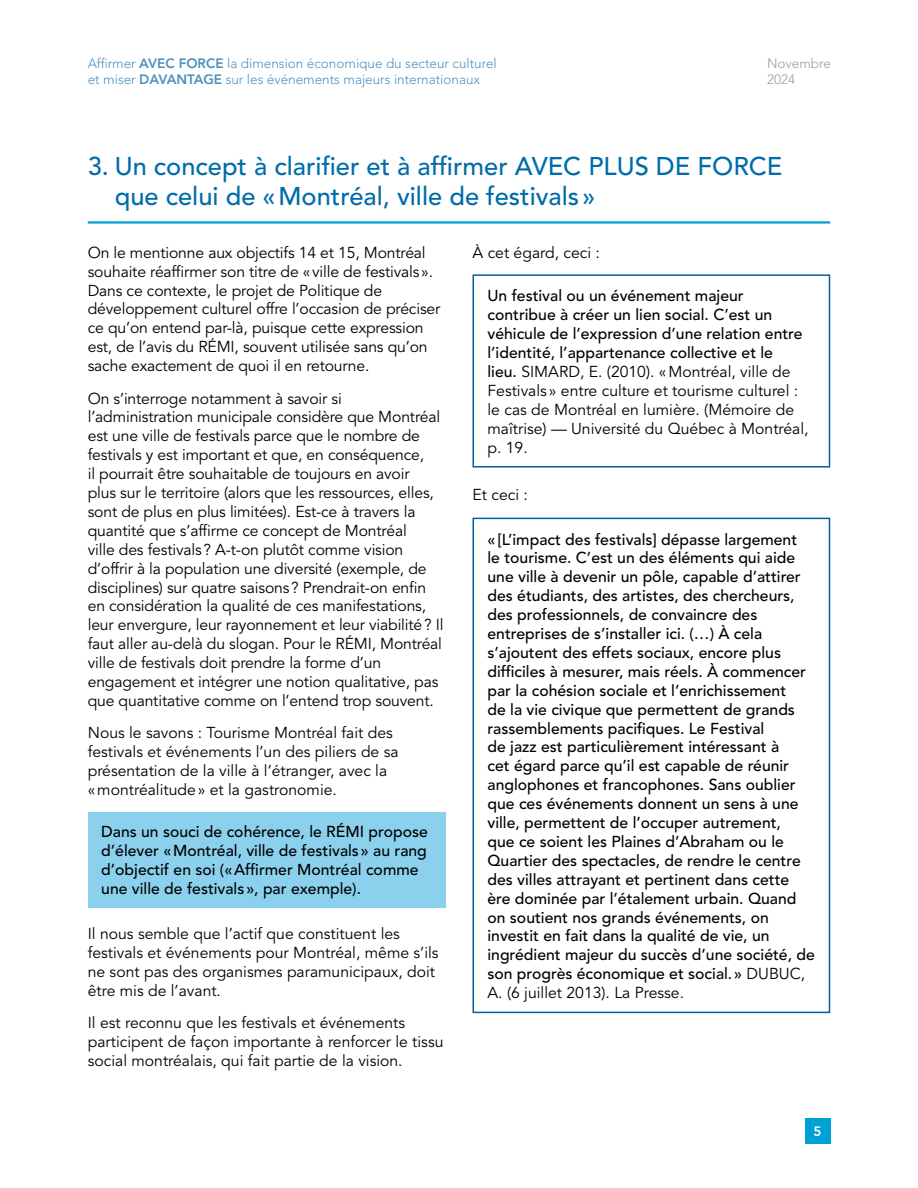
<style>
.page{position:relative;width:918px;height:1188px;background:#fff}
.page>*{position:absolute;margin:0;border:0;box-sizing:border-box;transform-origin:0 0}
.t1{font:500 25.5px/30.6px "Avenir LT Std";color:#006caa}
.t2{font:15.75px/18.9px "Avenir LT Std";letter-spacing:-.01em;color:#000}
.t3{font:500 15.75px/18.9px "Avenir LT Std";color:#000}
.t4{font:300 13.5px/16.2px "Avenir LT Std";color:#0061a1}
.t5{font:300 13.5px/16.2px "Avenir LT Std";color:#9d9d9c}
.t6{font:800 13.5px "Avenir LT Std";color:#fff}
.s1{font-weight:800}
.s2{font-weight:500}
.s3{font-weight:400}
</style>
<div class="page">
<div style="left:805px;top:1118px;width:25px;height:26px;background:#00a1d4"></div>
<hr style="left:88px;top:221px;width:742px;height:3px;background:#00a1d4">
<div style="left:88px;top:812px;width:358px;height:95px;background:#8bd1ed"></div>
<div style="left:472px;top:274px;width:358px;height:194px;border:2px solid #0061a1"></div>
<div style="left:472px;top:518px;width:358px;height:495px;border:2px solid #0061a1"></div>
<p class="t4" style="left:88px;top:55px;width:411px">Affirmer <span class="s1">AVEC FORCE</span> la dimension économique du secteur culturel et miser <span class="s1">DAVANTAGE</span> sur les événements majeurs internationaux</p>
<p class="t5" style="left:767px;top:55px;width:65px">Novembre<br>2024</p>
<h1 class="t1" style="left:115px;top:151px;width:669px;text-indent:-27px">3. Un concept à clarifier et à affirmer AVEC PLUS DE FORCE que celui de «Montréal, ville de festivals »</h1>
<p class="t2" style="left:88px;top:243px;width:354px">On le mentionne aux objectifs 14 et 15, Montréal souhaite réaffirmer son titre de «ville de festivals».<br>Dans ce contexte, le projet de Politique de développement culturel offre l’occasion de préciser ce qu’on entend par-là, puisque cette expression est, de l’avis du RÉMI, souvent utilisée sans qu’on sache exactement de quoi il en retourne.</p>
<p class="t2" style="left:88px;top:389px;width:357px">On s’interroge notamment à savoir si l’administration municipale considère que Montréal est une ville de festivals parce que le nombre de festivals y est important et que, en conséquence,<br>il pourrait être souhaitable de toujours en avoir<br>plus sur le territoire (alors que les ressources, elles, sont de plus en plus limitées). Est-ce à travers la quantité que s’affirme ce concept de Montréal<br>ville des festivals? A-t-on plutôt comme vision d’offrir à la population une diversité (exemple, de disciplines) sur quatre saisons? Prendrait-on enfin en considération la qualité de ces manifestations, leur envergure, leur rayonnement et leur viabilité? Il faut aller au-delà du slogan. Pour le RÉMI, Montréal ville de festivals doit prendre la forme d’un engagement et intégrer une notion qualitative, pas que quantitative comme on l’entend trop souvent.</p>
<p class="t2" style="left:88px;top:724px;width:312px">Nous le savons : Tourisme Montréal fait des festivals et événements l’un des piliers de sa présentation de la ville à l’étranger, avec la «montréalitude» et la gastronomie.</p>
<p class="t3" style="left:101px;top:823px;width:328px">Dans un souci de cohérence, le RÉMI propose d’élever «Montréal, ville de festivals » au rang d’objectif en soi («Affirmer Montréal comme une ville de festivals », par exemple).</p>
<p class="t2" style="left:88px;top:925px;width:352px">Il nous semble que l’actif que constituent les festivals et événements pour Montréal, même s’ils ne sont pas des organismes paramunicipaux, doit être mis de l’avant.</p>
<p class="t2" style="left:88px;top:1014px;width:357px">Il est reconnu que les festivals et événements participent de façon importante à renforcer le tissu social montréalais, qui fait partie de la vision.</p>
<p class="t2" style="left:473px;top:243px;width:129px">À cet égard, ceci :</p>
<p class="t2" style="left:488px;top:287px;width:323px"><span class="s2">Un festival ou un événement majeur contribue à créer un lien social. C’est un véhicule de l’expression d’une relation entre l’identité, l’appartenance collective et le<br>lieu.</span> SIMARD, E. (2010). «Montréal, ville de Festivals » entre culture et tourisme culturel : le cas de Montréal en lumière. (Mémoire de maîtrise) — Université du Québec à Montréal, p. 19.</p>
<p class="t2" style="left:472px;top:486px;width:57px">Et ceci :</p>
<p class="t3" style="left:487px;top:530px;width:329px">« [L’impact des festivals] dépasse largement<br>le tourisme. C’est un des éléments qui aide une ville à devenir un pôle, capable d’attirer des étudiants, des artistes, des chercheurs, des professionnels, de convaincre des entreprises de s’installer ici. (…) À cela s’ajoutent des effets sociaux, encore plus difficiles à mesurer, mais réels. À commencer par la cohésion sociale et l’enrichissement<br>de la vie civique que permettent de grands rassemblements pacifiques. Le Festival<br>de jazz est particulièrement intéressant à<br>cet égard parce qu’il est capable de réunir anglophones et francophones. Sans oublier que ces événements donnent un sens à une ville, permettent de l’occuper autrement,<br>que ce soient les Plaines d’Abraham ou le Quartier des spectacles, de rendre le centre des villes attrayant et pertinent dans cette ère dominée par l’étalement urbain. Quand on soutient nos grands événements, on investit en fait dans la qualité de vie, un ingrédient majeur du succès d’une société, de son progrès économique et social. » <span class="s3">DUBUC, A. (6 juillet 2013). La Presse.</span></p>
<p class="t6" style="left:814px;top:1123px;width:9px">5</p>
</div>
